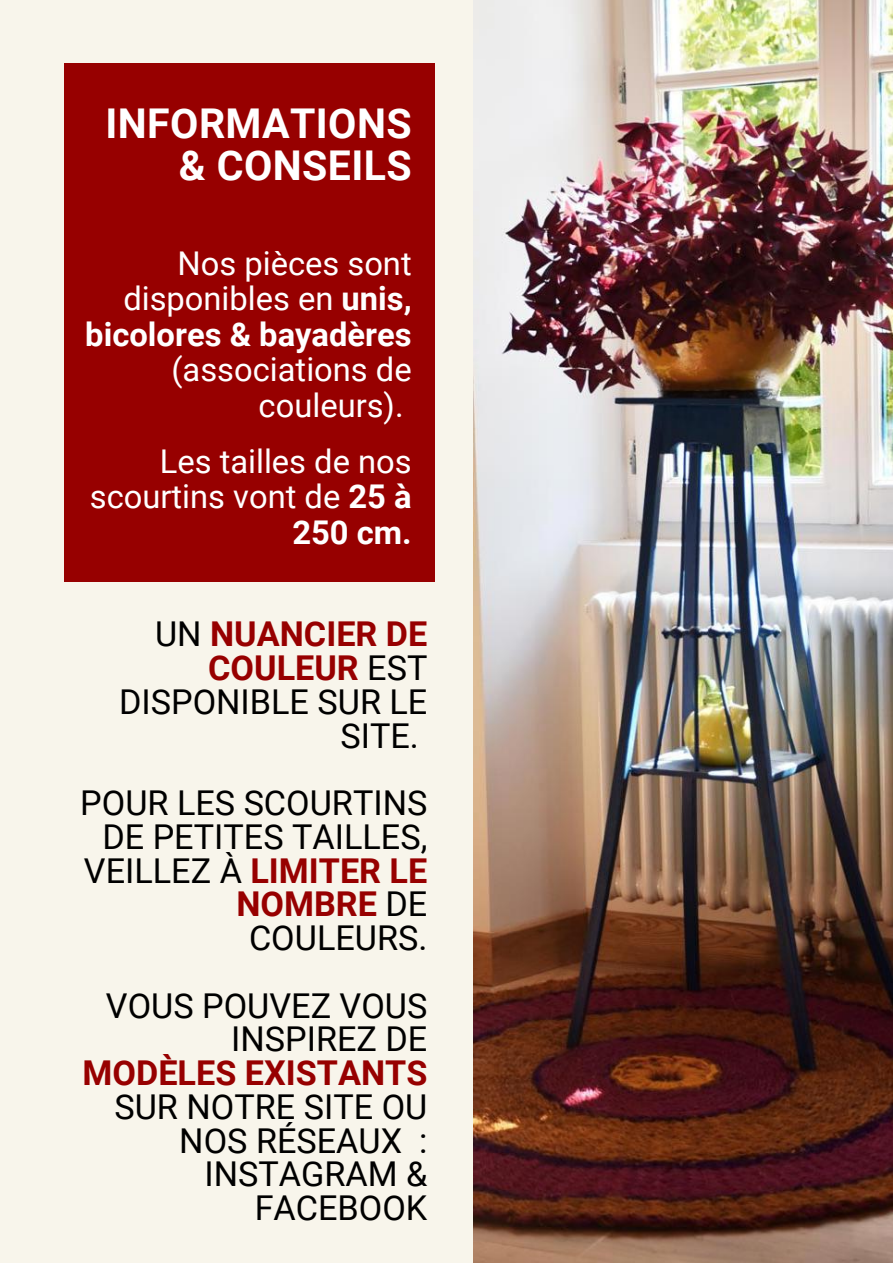
<style>
.page{position:relative;width:893px;height:1263px;background:#f8f5eb}
.page>*{position:absolute;margin:0;border:0;box-sizing:border-box;transform-origin:0 0}
.t1{font:700 41.1px/42.2px "Roboto";letter-spacing:.01em;color:#fff;text-align:right}
.t2{font:34.2px/33.8px "Roboto";color:#000;text-align:right}
.t3{font:700 34.2px "Roboto";color:#970000}
.t4{font:32.7px/35.4px "Roboto";color:#fff;text-align:right}
.s1{font-weight:700}
.s2{font-weight:700;color:#970000}
</style>
<div class="page">
<img style="left:473px;top:0;width:420px;height:1263px">
<div style="left:64px;top:63px;width:371px;height:519px;background:#970000"></div>
<p class="t1" style="left:105px;top:103px;width:308px">INFORMATIONS &amp; CONSEILS</p>
<p class="t4" style="left:85px;top:246px;width:328px">Nos pièces sont disponibles en <span class="s1">unis, bicolores &amp; bayadères</span></p>
<p class="t4" style="left:171px;top:352px;width:242px">(associations de couleurs).</p>
<p class="t4" style="left:90px;top:444px;width:323px">Les tailles de nos scourtins vont de <span class="s1">25 à<br>250 cm.</span></p>
<p class="t2" style="left:119px;top:618px;width:310px">UN <span class="s2">NUANCIER DE<br>COULEUR</span> EST<br>DISPONIBLE SUR LE<br>SITE.</p>
<p class="t2" style="left:80px;top:786px;width:349px">POUR LES SCOURTINS<br>DE PETITES TAILLES,<br>VEILLEZ À <span class="s2">LIMITER LE<br>NOMBRE</span> DE<br>COULEURS.</p>
<p class="t2" style="left:106px;top:989px;width:323px">VOUS POUVEZ VOUS<br>INSPIREZ DE</p>
<p class="t3" style="left:82px;top:1053px;width:346px">MODÈLES EXISTANTS</p>
<p class="t2" style="left:114px;top:1090px;width:314px">SUR NOTRE SITE OU<br>NOS RÉSEAUX :<br>INSTAGRAM &amp;<br>FACEBOOK</p>
</div>
